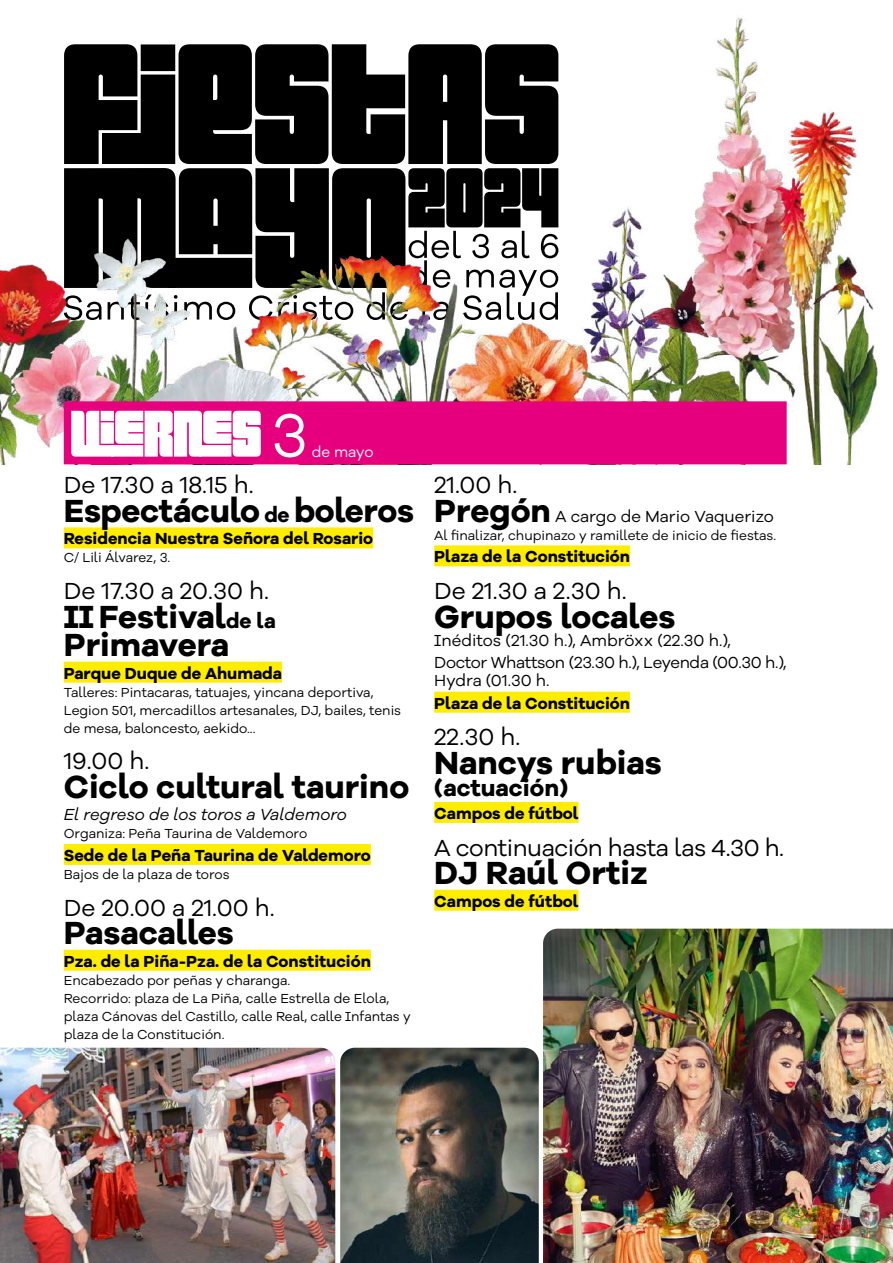
<style>
.page{position:relative;width:893px;height:1263px;background:#fff}
.page>*{position:absolute;margin:0;border:0;box-sizing:border-box;transform-origin:0 0}
.t1{font:900 63px "Pincoyablack";color:#fff}
.t2{font:700 33px/28.5px "Galano Grotesque Alt";color:#000}
.t3{font:24px "Galano Grotesque Alt";color:#000}
.t4{font:24px "Galano Grotesque Alt";letter-spacing:-.02em;color:#000}
.t5{font:700 24px "Galano Grotesque Alt";color:#000}
.t6{font:700 16.5px "Galano Grotesque Alt";color:#000}
.t7{font:16.5px/22.5px "Galano Grotesque Alt";letter-spacing:-.005em;color:#000}
.t8{font:italic 16.5px "Galano Grotesque Alt";color:#000}
.t9{font:15px "Galano Grotesque Alt";letter-spacing:-.01em;color:#fff}
.t10{font:13.5px/18px "Galano Grotesque Alt";color:#000}
.s1{font-family:"Galano Grotesque Alt";font-weight:400}
.s2{font-size:21px}
.s3{font-weight:700;font-size:33px}
</style>
<div class="page">
<img style="left:0;top:17px;width:878px;height:447px">
<div style="left:64px;top:401px;width:723px;height:63px;background:#e6007d"></div>
<div style="left:64px;top:527px;width:309px;height:21px;background:#ffed00"></div>
<div style="left:64px;top:662px;width:218px;height:21px;background:#ffed00"></div>
<div style="left:64px;top:844px;width:307px;height:21px;background:#ffed00"></div>
<div style="left:64px;top:950px;width:307px;height:21px;background:#ffed00"></div>
<div style="left:434px;top:545px;width:196px;height:21px;background:#ffed00"></div>
<div style="left:434px;top:692px;width:196px;height:21px;background:#ffed00"></div>
<div style="left:434px;top:802px;width:144px;height:21px;background:#ffed00"></div>
<div style="left:434px;top:890px;width:144px;height:21px;background:#ffed00"></div>
<img style="left:543px;top:929px;width:350px;height:334px">
<img style="left:340px;top:1048px;width:199px;height:215px">
<img style="left:0;top:1048px;width:335px;height:215px">
<h1 class="t1" style="left:71px;top:396px;width:238px">VIERNES<span class="s1">3</span></h1>
<p class="t9" style="left:312px;top:442px;width:63px">de mayo</p>
<h3 class="t3" style="left:64px;top:470px;width:191px">De 17.30 a 18.15 h.</h3>
<h2 class="t2" style="left:64px;top:495px;width:352px">Espectáculo <span class="s2">de</span> boleros</h2>
<p class="t6" style="left:64px;top:528px;width:311px">Residencia Nuestra Señora del Rosario</p>
<p class="t10" style="left:64px;top:548px;width:108px">C/ Lili Álvarez, 3.</p>
<h3 class="t3" style="left:64px;top:575px;width:207px">De 17.30 a 20.30 h.</h3>
<h2 class="t2" style="left:64px;top:601px;width:214px">IIFestival<span class="s2">de la<br></span>Primavera</h2>
<p class="t6" style="left:64px;top:662px;width:220px">Parque Duque de Ahumada</p>
<p class="t10" style="left:64px;top:683px;width:339px">Talleres: Pintacaras, tatuajes, yincana deportiva,<br>Legion 501, mercadillos artesanales, DJ, bailes, tenis de mesa, baloncesto, aekido...</p>
<h3 class="t3" style="left:64px;top:746px;width:87px">19.00 h.</h3>
<h2 class="t2" style="left:64px;top:771px;width:347px">Ciclo cultural taurino</h2>
<p class="t8" style="left:64px;top:804px;width:285px">El regreso de los toros a Valdemoro</p>
<p class="t10" style="left:64px;top:824px;width:245px">Organiza: Peña Taurina de Valdemoro</p>
<p class="t6" style="left:64px;top:845px;width:309px">Sede de la Peña Taurina de Valdemoro</p>
<p class="t10" style="left:64px;top:865px;width:167px">Bajos de la plaza de toros</p>
<h3 class="t3" style="left:64px;top:892px;width:212px">De 20.00 a 21.00 h.</h3>
<h2 class="t2" style="left:64px;top:918px;width:172px">Pasacalles</h2>
<p class="t6" style="left:64px;top:950px;width:309px">Pza. de la Piña-Pza. de la Constitución</p>
<p class="t10" style="left:64px;top:971px;width:348px">Encabezado por peñas y charanga.<br>Recorrido: plaza de La Piña, calle Estrella de Elola, plaza Cánovas del Castillo, calle Real, calle Infantas y plaza de la Constitución.</p>
<h3 class="t3" style="left:434px;top:470px;width:85px">21.00 h.</h3>
<p class="t7" style="left:434px;top:505px;width:341px"><span class="s3">Pregón</span> A cargo de Mario Vaquerizo</p>
<p class="t10" style="left:434px;top:526px;width:343px">Al finalizar, chupinazo y ramillete de inicio de fiestas.</p>
<p class="t6" style="left:434px;top:546px;width:197px">Plaza de la Constitución</p>
<h3 class="t3" style="left:434px;top:575px;width:194px">De 21.30 a 2.30 h.</h3>
<h2 class="t2" style="left:434px;top:601px;width:243px">Grupos locales</h2>
<p class="t7" style="left:434px;top:628px;width:354px">Inéditos (21.30 h.), Ambröxx (22.30 h.),<br>Doctor Whattson (23.30 h.), Leyenda (00.30 h.),</p>
<p class="t7" style="left:434px;top:669px;width:117px">Hydra (01.30 h.</p>
<p class="t6" style="left:434px;top:692px;width:197px">Plaza de la Constitución</p>
<h3 class="t3" style="left:434px;top:722px;width:88px">22.30 h.</h3>
<h2 class="t2" style="left:434px;top:747px;width:229px">Nancys rubias</h2>
<h3 class="t5" style="left:434px;top:773px;width:136px">(actuación)</h3>
<p class="t6" style="left:434px;top:803px;width:146px">Campos de fútbol</p>
<h3 class="t4" style="left:434px;top:832px;width:351px">A continuación hasta las 4.30 h.</h3>
<h2 class="t2" style="left:434px;top:858px;width:215px">DJ Raúl Ortiz</h2>
<p class="t6" style="left:434px;top:890px;width:146px">Campos de fútbol</p>
</div>
